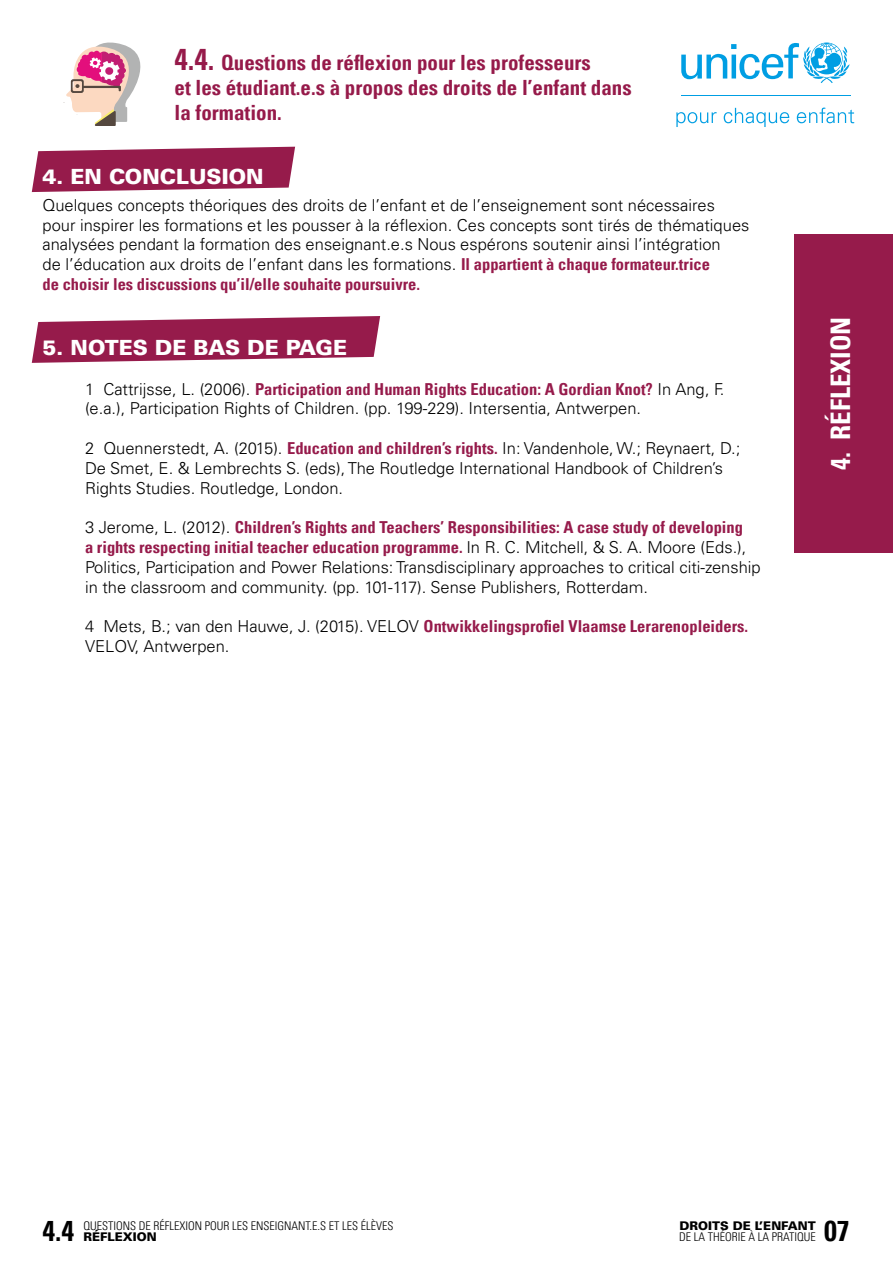
<style>
.page{position:relative;width:893px;height:1263px;background:#fff}
.page>*{position:absolute;margin:0;border:0;box-sizing:border-box;transform-origin:0 0}
.t1{font:700 condensed 28.5px "Univers LT Pro";color:#000}
.t2{font:700 condensed 27px "Univers LT Pro";color:#fff}
.t3{font:700 condensed 21px/25.2px "Univers LT Pro";color:#961a4a}
.t4{font:900 21px "Univers LT Pro 75";color:#fff}
.t5{font:300 16.5px/19.8px "Univers LT Pro 45";color:#000}
.t6{font:700 condensed 16.5px "Univers LT Pro";color:#961b4b}
.t7{font:300 condensed 12px "Univers LT Pro";color:#000}
.t8{font:900 12px "Univers LT Pro 75";color:#000}
.s1{font-size:30px}
.s2{font-family:"Univers LT Pro";font-weight:700;font-stretch:condensed;color:#961b4b}
</style>
<div class="page">
<svg style="left:681px;top:43px;width:168px;height:40px"></svg>
<hr style="left:681px;top:95px;width:169px;height:1px;background:#009ee3">
<svg style="left:676px;top:108px;width:178px;height:19px"></svg>
<div style="left:794px;top:234px;width:99px;height:319px;background:#961b4b"></div>
<svg style="left:66px;top:42px;width:75px;height:84px"></svg>
<svg style="left:32px;top:147px;width:263px;height:45px;background:#a2355f"></svg>
<svg style="left:32px;top:316px;width:348px;height:47px;background:#a53c65"></svg>
<p class="t3" style="left:175px;top:50px;width:418px"><span class="s1">4.4.</span> Questions de réflexion pour les professeurs</p>
<p class="t3" style="left:175px;top:75px;width:459px">et les étudiant.e.s à propos des droits de l’enfant dans la formation.</p>
<p class="t4" style="left:43px;top:162px;width:223px">4. EN CONCLUSION</p>
<p class="t5" style="left:43px;top:195px;width:674px">Quelques concepts théoriques des droits de l’enfant et de l’enseignement sont nécessaires</p>
<p class="t5" style="left:43px;top:214px;width:708px">pour inspirer les formations et les pousser à la réflexion. Ces concepts sont tirés de thématiques</p>
<p class="t5" style="left:43px;top:234px;width:680px">analysées pendant la formation des enseignant.e.s Nous espérons soutenir ainsi l’intégration</p>
<p class="t5" style="left:43px;top:254px;width:669px">de l’éducation aux droits de l’enfant dans les formations. <span class="s2">Il appartient à chaque formateur.trice</span></p>
<p class="t6" style="left:43px;top:274px;width:379px">de choisir les discussions qu’il/elle souhaite poursuivre.</p>
<p class="t4" style="left:43px;top:333px;width:306px">5. NOTES DE BAS DE PAGE</p>
<p class="t5" style="left:85px;top:378px;width:641px">1 Cattrijsse, L. (2006). <span class="s2">Participation and Human Rights Education: A Gordian Knot?</span> In Ang, F. (e.a.), Participation Rights of Children. (pp. 199-229). Intersentia, Antwerpen.</p>
<p class="t5" style="left:85px;top:438px;width:657px">2 Quennerstedt, A. (2015). <span class="s2">Education and children’s rights.</span> In: Vandenhole, W.; Reynaert, D.;<br>De Smet, E. &amp; Lembrechts S. (eds), The Routledge International Handbook of Children’s<br>Rights Studies. Routledge, London.</p>
<p class="t5" style="left:85px;top:517px;width:677px">3 Jerome, L. (2012). <span class="s2">Children’s Rights and Teachers’ Responsibilities: A case study of developing<br>a rights respecting initial teacher education programme.</span> In R. C. Mitchell, &amp; S. A. Moore (Eds.), Politics, Participation and Power Relations: Transdisciplinary approaches to critical citi-zenship in the classroom and community. (pp. 101-117). Sense Publishers, Rotterdam.</p>
<p class="t5" style="left:85px;top:616px;width:665px">4 Mets, B.; van den Hauwe, J. (2015). VELOV <span class="s2">Ontwikkelingsprofiel Vlaamse Lerarenopleiders.<br></span>VELOV, Antwerpen.</p>
<h2 class="t2" style="left:824px;top:470px;width:154px;rotate:-90deg">4. RÉFLEXION</h2>
<p class="t7" style="left:83px;top:1217px;width:312px">QUESTIONS DE RÉFLEXION POUR LES ENSEIGNANT.E.S ET LES ÉLÈVES</p>
<p class="t8" style="left:83px;top:1228px;width:75px">RÉFLEXION</p>
<p class="t1" style="left:43px;top:1213px;width:33px">4.4</p>
<p class="t7" style="left:679px;top:1229px;width:138px">DE LA THÉORIE À LA PRATIQUE</p>
<p class="t1" style="left:824px;top:1213px;width:27px">07</p>
<p class="t8" style="left:679px;top:1217px;width:138px">DROITS DE L’ENFANT</p>
</div>
